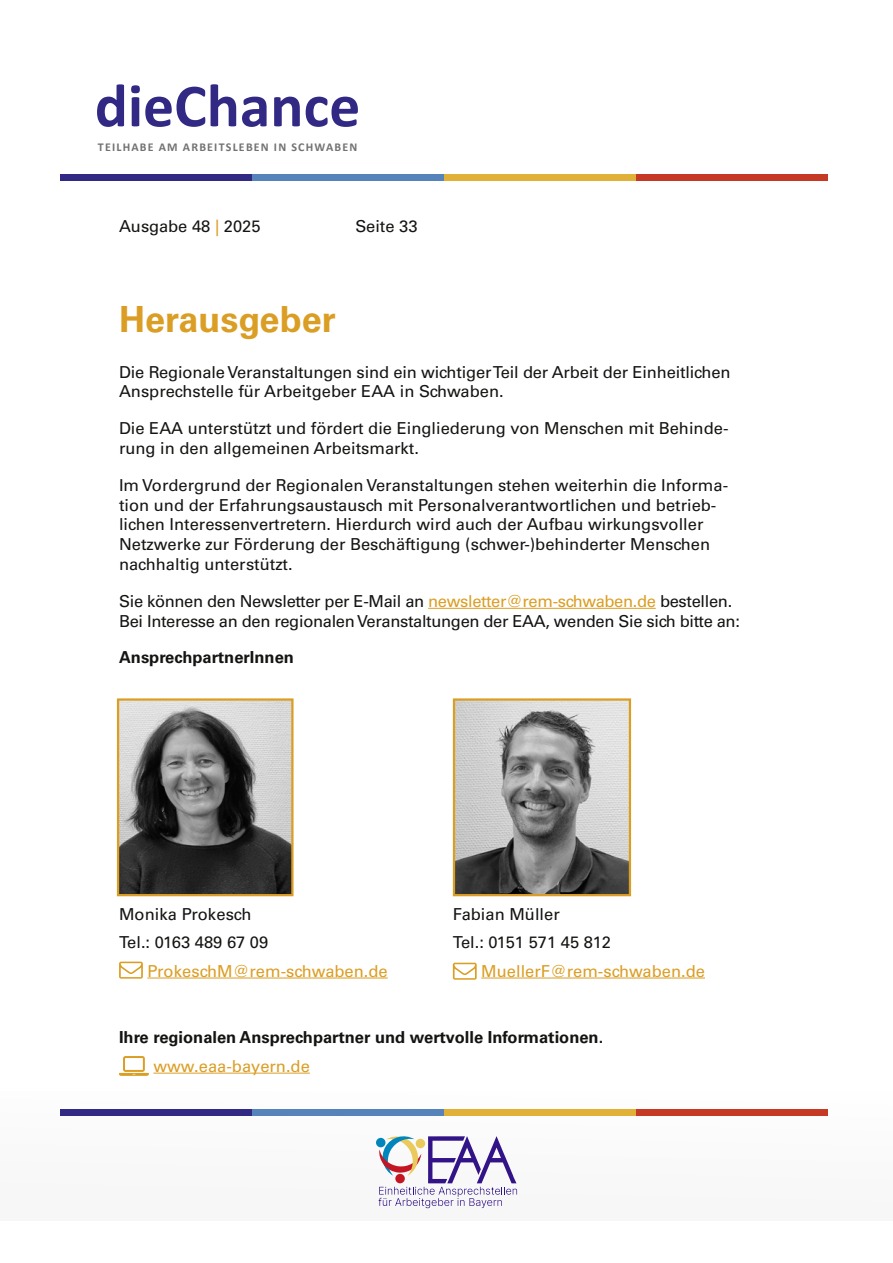
<style>
.page{position:relative;width:893px;height:1263px;background:#fff}
.page>*{position:absolute;margin:0;border:0;box-sizing:border-box;transform-origin:0 0}
.t1{font:700 61.65px "Calibri";color:#312983}
.H1_-_Artikelüberschrift{font:700 36px "Univers LT Std";color:#db9e25}
.Copy{font:16.5px/19.8px "Univers LT Std";color:#141412}
.Copy-2{font:16.5px/19.8px "Univers LT Std";letter-spacing:-.02em;color:#141412}
.Copy-3{font:700 16.5px "Univers LT Std";color:#141412}
.Copy-4{font:16.5px "Univers LT Std";color:#db9e25}
.t2{font:700 12px "Calibri";letter-spacing:.1em;color:#727272}
.s1{color:#db9e25}
</style>
<div class="page">
<div style="left:0;top:1091px;width:893px;height:129px;background:#f7f7f7"></div>
<svg style="left:378px;top:1136px;width:139px;height:72px"></svg>
<div style="left:395px;top:1174px;width:10px;height:9px;background:#c31622;border-radius:50%"></div>
<div style="left:416px;top:1139px;width:9px;height:9px;background:#eaca5c;border-radius:50%"></div>
<div style="left:376px;top:1138px;width:10px;height:9px;background:#0086bc;border-radius:50%"></div>
<div style="left:61px;top:174px;width:191px;height:7px;background:#312983"></div>
<div style="left:252px;top:174px;width:192px;height:7px;background:#5683b9"></div>
<div style="left:444px;top:174px;width:192px;height:7px;background:#e1b037"></div>
<div style="left:636px;top:174px;width:192px;height:7px;background:#c63a25"></div>
<div style="left:61px;top:1109px;width:191px;height:7px;background:#312983"></div>
<div style="left:252px;top:1109px;width:192px;height:7px;background:#5683b9"></div>
<div style="left:444px;top:1109px;width:192px;height:7px;background:#e1b037"></div>
<div style="left:636px;top:1109px;width:192px;height:7px;background:#c63a25"></div>
<hr style="left:428px;top:608px;width:228px;height:1px;background:#db9e25">
<img style="left:120px;top:701px;width:171px;height:192px">
<div style="left:117px;top:698px;width:177px;height:198px;border:2px solid #db9e25"></div>
<img style="left:456px;top:701px;width:172px;height:192px">
<div style="left:453px;top:698px;width:178px;height:198px;border:2px solid #db9e25"></div>
<hr style="left:147px;top:978px;width:241px;height:1px;background:#db9e25">
<svg style="left:119px;top:962px;width:24px;height:17px"></svg>
<hr style="left:481px;top:978px;width:224px;height:1px;background:#db9e25">
<svg style="left:453px;top:963px;width:24px;height:17px"></svg>
<hr style="left:153px;top:1073px;width:157px;height:1px;background:#db9e25">
<svg style="left:119px;top:1056px;width:30px;height:20px"></svg>
<h1 class="t1" style="left:95px;top:66px;width:267px">dieChance</h1>
<p class="t2" style="left:98px;top:139px;width:261px">TEILHABE AM ARBEITSLEBEN IN SCHWABEN</p>
<p class="Copy" style="left:119px;top:216px;width:143px">Ausgabe 48 <span class="s1">|</span> 2025</p>
<p class="Copy" style="left:355px;top:216px;width:64px">Seite 33</p>
<h1 class="H1_-_Artikelüberschrift" style="left:119px;top:298px;width:218px">Herausgeber</h1>
<p class="Copy" style="left:119px;top:362px;width:613px">Die Regionale Veranstaltungen sind ein wichtiger Teil der Arbeit der Einheitlichen<br>Ansprechstelle für Arbeitgeber EAA in Schwaben.</p>
<p class="Copy" style="left:119px;top:418px;width:611px">Die EAA unterstützt und fördert die Eingliederung von Menschen mit Behinde&shy;rung in den allgemeinen Arbeitsmarkt.</p>
<p class="Copy" style="left:119px;top:475px;width:611px">Im Vordergrund der Regionalen Veranstaltungen stehen weiterhin die Informa&shy;tion und der Erfahrungsaustausch mit Personalverantwortlichen und betrieb&shy;lichen Interessenvertretern. Hierdurch wird auch der Aufbau wirkungsvoller Netzwerke zur Förderung der Beschäftigung (schwer-)behinderter Menschen nachhaltig unterstützt.</p>
<p class="Copy-2" style="left:119px;top:591px;width:622px">Sie können den Newsletter per E-Mail an <span class="s1">newsletter@rem-schwaben.de</span> bestellen.<br>Bei Interesse an den regionalen Veranstaltungen der EAA, wenden Sie sich bitte an:</p>
<p class="Copy-3" style="left:119px;top:648px;width:176px">AnsprechpartnerInnen</p>
<p class="Copy" style="left:119px;top:904px;width:134px">Monika Prokesch</p>
<p class="Copy" style="left:119px;top:932px;width:151px">Tel.: 0163 489 67 09</p>
<p class="Copy-4" style="left:147px;top:961px;width:242px">ProkeschM@rem-schwaben.de</p>
<p class="Copy" style="left:453px;top:904px;width:108px">Fabian Müller</p>
<p class="Copy" style="left:453px;top:932px;width:160px">Tel.: 0151 571 45 812</p>
<p class="Copy-4" style="left:481px;top:961px;width:225px">MuellerF@rem-schwaben.de</p>
<p class="Copy-3" style="left:119px;top:1028px;width:486px">Ihre regionalen Ansprechpartner und wertvolle Informationen.</p>
<p class="Copy-4" style="left:153px;top:1056px;width:158px">www.eaa-bayern.de</p>
</div>
